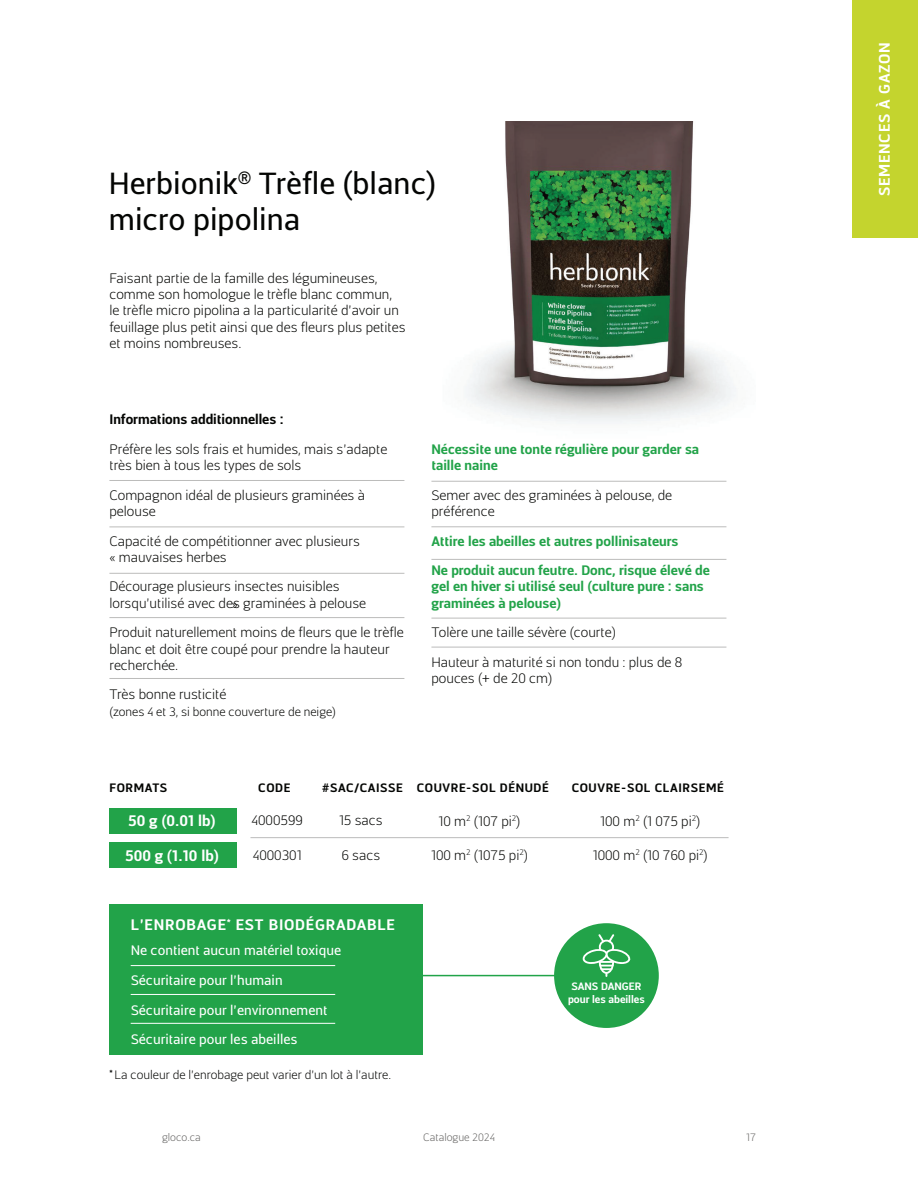
<style>
.page{position:relative;width:918px;height:1188px;background:#fff}
.page>*{position:absolute;margin:0;border:0;box-sizing:border-box;transform-origin:0 0}
.t1{font:30px/36px "Centuma";color:#040503}
.t2{font:700 15px "Centuma";letter-spacing:.05em;color:#fff}
.t3{font:300 13.5px/16.2px "Centuma";color:#040503}
.t4{font:700 13.5px/16.2px "Centuma";color:#22a349}
.t5{font:13.5px/29.7px "Centuma";color:#fff}
.t6{font:700 13.5px "Centuma";color:#040503}
.t7{font:300 12px "Centuma";color:#040503}
.t8{font:700 12px "Centuma";letter-spacing:.05em;color:#040503}
.t9{font:700 10.5px/12.6px "Centuma";color:#fff;text-align:center}
.t10{font:300 10.5px "Centuma";color:#646362}
</style>
<div class="page">
<img style="left:465px;top:122px;width:271px;height:301px">
<div style="left:109px;top:808px;width:128px;height:26px;background:#22a349"></div>
<div style="left:109px;top:842px;width:128px;height:26px;background:#22a349"></div>
<hr style="left:431px;top:481px;width:295px;height:1px;background:#bcbcbb">
<hr style="left:431px;top:526px;width:295px;height:1px;background:#bcbcbb">
<hr style="left:431px;top:559px;width:295px;height:1px;background:#bcbcbb">
<hr style="left:431px;top:618px;width:295px;height:1px;background:#bcbcbb">
<hr style="left:431px;top:647px;width:295px;height:1px;background:#bcbcbb">
<hr style="left:109px;top:678px;width:295px;height:1px;background:#bcbcbb">
<hr style="left:109px;top:480px;width:295px;height:1px;background:#bcbcbb">
<hr style="left:109px;top:527px;width:295px;height:1px;background:#bcbcbb">
<hr style="left:109px;top:573px;width:295px;height:1px;background:#bcbcbb">
<hr style="left:109px;top:617px;width:295px;height:1px;background:#bcbcbb">
<div style="left:109px;top:905px;width:313px;height:150px;background:#22a349"></div>
<hr style="left:131px;top:965px;width:204px;height:1px;background:#fff">
<hr style="left:131px;top:994px;width:204px;height:1px;background:#fff">
<hr style="left:131px;top:1023px;width:204px;height:1px;background:#fff">
<div style="left:554px;top:923px;width:105px;height:105px;background:#22a349;border-radius:50%"></div>
<svg style="left:582px;top:934px;width:49px;height:43px"></svg>
<hr style="left:418px;top:975px;width:140px;height:1px;background:#21a449">
<hr style="left:250px;top:837px;width:479px;height:1px;background:#bcbcbb">
<div style="left:853px;top:0;width:65px;height:238px;background:#c4d42e"></div>
<h1 class="t1" style="left:109px;top:164px;width:329px">Herbionik<sup>®</sup> Trèfle (blanc) micro pipolina</h1>
<p class="t3" style="left:109px;top:271px;width:298px">Faisant partie de la famille des légumineuses, comme son homologue le trèfle blanc commun,<br>le trèfle micro pipolina a la particularité d’avoir un feuillage plus petit ainsi que des fleurs plus petites et moins nombreuses.</p>
<p class="t6" style="left:109px;top:414px;width:176px">Informations additionnelles :</p>
<p class="t3" style="left:109px;top:442px;width:279px">Préfère les sols frais et humides, mais s’adapte très bien à tous les types de sols</p>
<p class="t3" style="left:109px;top:487px;width:257px">Compagnon idéal de plusieurs graminées à pelouse</p>
<p class="t3" style="left:109px;top:533px;width:252px">Capacité de compétitionner avec plusieurs « mauvaises herbes</p>
<p class="t3" style="left:109px;top:579px;width:258px">Décourage plusieurs insectes nuisibles lorsqu’utilisé avec des graminées à pelouse</p>
<p class="t3" style="left:109px;top:625px;width:296px">Produit naturellement moins de fleurs que le trèfle blanc et doit être coupé pour prendre la hauteur recherchée.</p>
<p class="t3" style="left:109px;top:687px;width:119px">Très bonne rusticité</p>
<p class="t7" style="left:109px;top:706px;width:228px">(zones 4 et 3, si bonne couverture de neige)</p>
<p class="t3" style="left:238px;top:614px;width:8px;rotate:-180deg">«</p>
<p class="t4" style="left:431px;top:442px;width:269px">Nécessite une tonte régulière pour garder sa taille naine</p>
<p class="t3" style="left:431px;top:487px;width:242px">Semer avec des graminées à pelouse, de préférence</p>
<p class="t4" style="left:431px;top:527px;width:280px;line-height:29.7px">Attire les abeilles et autres pollinisateurs<br>Ne produit aucun feutre. Donc, risque élevé de</p>
<p class="t4" style="left:431px;top:579px;width:274px">gel en hiver si utilisé seul (culture pure : sans graminées à pelouse)</p>
<p class="t3" style="left:431px;top:618px;width:252px;line-height:29.7px">Tolère une taille sévère (courte)<br>Hauteur à maturité si non tondu : plus de 8</p>
<p class="t3" style="left:431px;top:671px;width:122px">pouces (+ de 20 cm)</p>
<p class="t8" style="left:109px;top:783px;width:59px">FORMATS</p>
<p class="t8" style="left:258px;top:783px;width:34px">CODE</p>
<p class="t8" style="left:322px;top:783px;width:228px">#SAC/CAISSE COUVRE-SOL DÉNUDÉ</p>
<p class="t8" style="left:572px;top:783px;width:154px">COUVRE-SOL CLAIRSEMÉ</p>
<p class="t2" style="left:128px;top:815px;width:89px">50 g (0.01 lb)</p>
<p class="t2" style="left:125px;top:849px;width:95px">500 g (1.10 lb)</p>
<p class="t3" style="left:252px;top:813px;width:53px">4000599</p>
<p class="t3" style="left:253px;top:847px;width:50px">4000301</p>
<p class="t3" style="left:339px;top:813px;width:45px">15 sacs</p>
<p class="t3" style="left:341px;top:847px;width:40px">6 sacs</p>
<p class="t2" style="left:131px;top:918px;width:266px">L’ENROBAGE<sup>*</sup> EST BIODÉGRADABLE</p>
<p class="t5" style="left:131px;top:935px;width:212px">Ne contient aucun matériel toxique</p>
<p class="t5" style="left:131px;top:965px;width:153px">Sécuritaire pour l’humain</p>
<p class="t5" style="left:131px;top:994px;width:198px">Sécuritaire pour l’environnement<br>Sécuritaire pour les abeilles</p>
<p class="t7" style="left:110px;top:1070px;width:283px"><sup>*</sup> La couleur de l’enrobage peut varier d’un lot à l’autre.</p>
<p class="t3" style="left:439px;top:814px;width:84px">10 m<sup>2</sup> (107 pi<sup>2</sup>)</p>
<p class="t3" style="left:431px;top:848px;width:98px">100 m<sup>2</sup> (1075 pi<sup>2</sup>)</p>
<p class="t3" style="left:600px;top:814px;width:102px">100 m<sup>2</sup> (1 075 pi<sup>2</sup>)</p>
<p class="t3" style="left:593px;top:848px;width:117px">1000 m<sup>2</sup> (10 760 pi<sup>2</sup>)</p>
<p class="t9" style="left:568px;top:981px;width:78px">SANS DANGER pour les abeilles</p>
<p class="t10" style="left:162px;top:1133px;width:40px">gloco.ca</p>
<p class="t10" style="left:423px;top:1133px;width:73px">Catalogue 2024</p>
<p class="t10" style="left:746px;top:1133px;width:11px">17</p>
<p class="t2" style="left:878px;top:196px;width:155px;rotate:-90deg">SEMENCES À GAZON</p>
</div>
